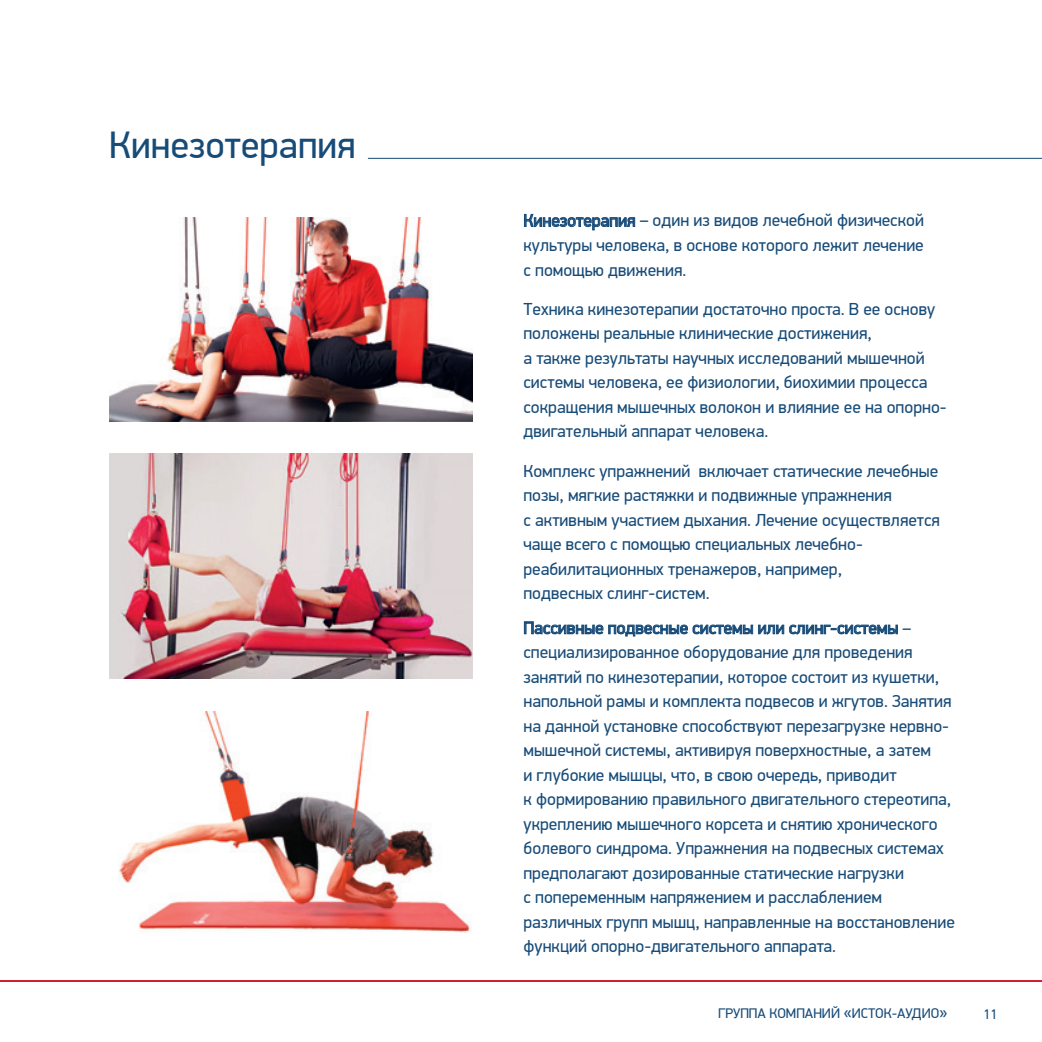
<style>
.page{position:relative;width:1042px;height:1042px;background:#fff}
.page>*{position:absolute;margin:0;border:0;box-sizing:border-box;transform-origin:0 0}
.t1{font:38.5px "PF Din Display Pro";color:#174b78}
.t2{font:17.5px/24.5px "PF Din Display Pro";color:#174b78}
.t3{font:14px "PF Din Display Pro";color:#174b78}
.s1{font-size:18.38px}
</style>
<div class="page">
<hr style="left:0;top:979px;width:1042px;height:2px;background:#cf1f37">
<hr style="left:368px;top:158px;width:674px;height:1px;background:#174b78">
<svg style="left:524px;top:214px;width:111px;height:16px"></svg>
<svg style="left:524px;top:621px;width:374px;height:16px"></svg>
<img style="left:109px;top:217px;width:364px;height:205px">
<img style="left:109px;top:453px;width:364px;height:225px">
<img style="left:119px;top:712px;width:352px;height:221px">
<h1 class="t1" style="left:109px;top:122px;width:248px">кинезотерапия</h1>
<p class="t2" style="left:523px;top:208px;width:402px;text-align:justify">кинезотерапия – один из видов лечебной физической культуры человека, в основе которого лежит лечение с помощью движения.</p>
<p class="t2" style="left:523px;top:297px;width:425px">техника кинезотерапии достаточно проста. В ее основу положены реальные клинические достижения,<br>а также результаты научных исследований мышечной системы человека, ее физиологии, биохимии процесса сокращения мышечных волокон и влияние ее на опорно&shy;двигательный аппарат человека.</p>
<p class="t2" style="left:523px;top:459px;width:418px">комплекс упражнений включает статические лечебные позы, мягкие растяжки и подвижные упражнения<br>с активным участием дыхания. Лечение осуществляется чаще всего с помощью специальных лечебно&shy;реабилитационных тренажеров, например,<br>подвесных слинг-систем.</p>
<p class="t2" style="left:523px;top:616px;width:433px">пассивные подвесные системы или слинг-системы – специализированное оборудование для проведения занятий по кинезотерапии, которое состоит из кушетки, напольной рамы и комплекта подвесов и жгутов. Занятия на данной установке способствуют перезагрузке нервно&shy;мышечной системы, активируя поверхностные, а затем<br>и глубокие мышцы, что, в свою очередь, приводит<br>к формированию правильного двигательного стереотипа, укреплению мышечного корсета и снятию хронического болевого синдрома. упражнения на подвесных системах предполагают дозированные статические нагрузки<br>с попеременным напряжением и расслаблением различных групп мышц, направленные на восстановление функций опорно-двигательного аппарата.</p>
<p class="t3" style="left:718px;top:1005px;width:231px">группа компаний <span class="s1">«</span>исток-аудио<span class="s1">»</span></p>
<p class="t3" style="left:983px;top:1005px;width:15px">11</p>
</div>
